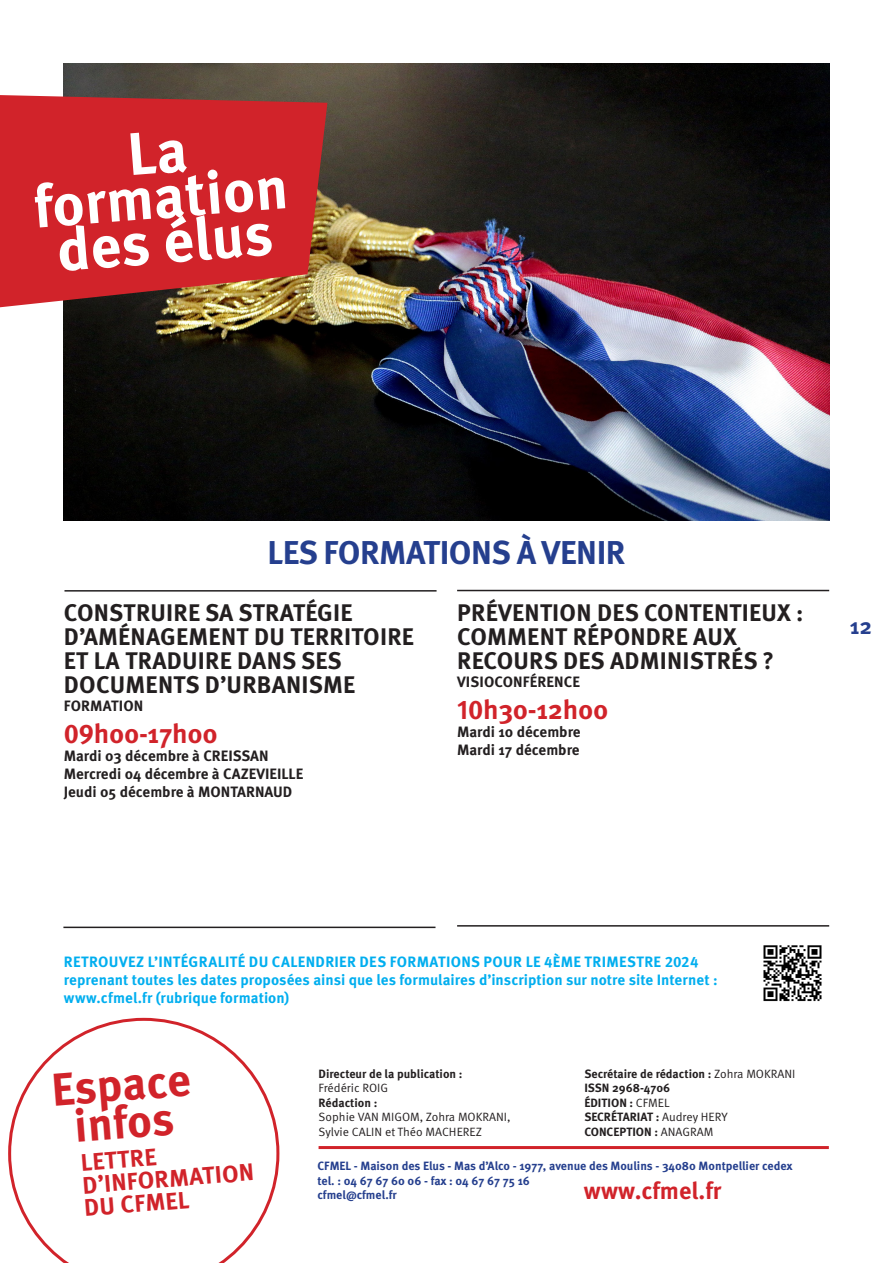
<style>
.page{position:relative;width:893px;height:1263px;background:#fff}
.page>*{position:absolute;margin:0;border:0;box-sizing:border-box;transform-origin:0 0}
.t1{font:700 60px/45px "Meta Pro";color:#fff;text-align:center}
.t2{font:700 46.05px "Meta Pro";color:#d1232a}
.t3{font:700 33px "Meta Pro";letter-spacing:-.015em;color:#253f8e}
.t4{font:700 27px "Meta Pro";letter-spacing:-.01em;color:#d1232a}
.t5{font:700 24px/24px "Meta Pro";letter-spacing:.01em;color:#231f20}
.t6{font:700 24px "Meta Pro";color:#d1232a}
.t7{font:700 22.5px "Meta Pro";color:#253f8e}
.t8{font:700 15px "Meta Pro";letter-spacing:.01em;color:#00aeef}
.t9{font:700 15px "Meta Pro";color:#231f20}
.t10{font:700 12px "Meta Pro";color:#231f20}
.t11{font:700 12px "Meta Pro";color:#253f8e}
.t12{font:12px "Meta Pro Norm";color:#231f20}
.s1{font-family:"Meta Pro Norm";font-weight:400}
</style>
<div class="page">
<img style="left:64px;top:64px;width:765px;height:457px">
<svg style="left:0;top:95px;width:327px;height:212px;background:#c72d2d"></svg>
<svg style="left:8px;top:1018px;width:271px;height:245px"></svg>
<hr style="left:319px;top:1146px;width:510px;height:3px;background:#d1232a">
<img style="left:763px;top:945px;width:59px;height:57px">
<hr style="left:457px;top:925px;width:372px;height:1px;background:#231f20">
<hr style="left:63px;top:926px;width:372px;height:2px;background:#231f20">
<hr style="left:457px;top:590px;width:372px;height:1px;background:#231f20">
<hr style="left:64px;top:590px;width:373px;height:2px;background:#231f20">
<div style="left:130px;top:132px;width:57px;height:43px;background:#d1232a"></div>
<p class="t1" style="left:31px;top:182px;width:257px;rotate:-5deg">formation des élus</p>
<p class="t3" style="left:267px;top:527px;width:360px">LES FORMATIONS À VENIR</p>
<p class="t5" style="left:64px;top:599px;width:352px">CONSTRUIRE SA STRATÉGIE<br>D’AMÉNAGEMENT DU TERRITOIRE<br>ET LA TRADUIRE DANS SES<br>DOCUMENTS D’URBANISME</p>
<p class="t9" style="left:64px;top:694px;width:81px">FORMATION</p>
<p class="t4" style="left:64px;top:712px;width:155px">09h00-17h00</p>
<p class="t9" style="left:64px;top:744px;width:206px">Mardi 03 décembre à CREISSAN</p>
<p class="t9" style="left:64px;top:762px;width:241px">Mercredi 04 décembre à CAZEVIEILLE</p>
<p class="t9" style="left:64px;top:780px;width:230px">Jeudi 05 décembre à MONTARNAUD</p>
<p class="t5" style="left:457px;top:599px;width:348px">PRÉVENTION DES CONTENTIEUX :</p>
<p class="t5" style="left:457px;top:623px;width:318px">COMMENT RÉPONDRE AUX<br>RECOURS DES ADMINISTRÉS ?</p>
<p class="t9" style="left:457px;top:670px;width:124px">VISIOCONFÉRENCE</p>
<p class="t4" style="left:457px;top:688px;width:153px">10h30-12h00</p>
<p class="t9" style="left:457px;top:720px;width:125px">Mardi 10 décembre</p>
<p class="t9" style="left:457px;top:738px;width:124px">Mardi 17 décembre</p>
<p class="t7" style="left:850px;top:608px;width:24px">12</p>
<p class="t8" style="left:64px;top:950px;width:636px">RETROUVEZ L’INTÉGRALITÉ DU CALENDRIER DES FORMATIONS POUR LE 4ÈME TRIMESTRE 2024</p>
<p class="t8" style="left:64px;top:968px;width:655px">reprenant toutes les dates proposées ainsi que les formulaires d’inscription sur notre site Internet :</p>
<p class="t8" style="left:64px;top:986px;width:227px">www.cfmel.fr (rubrique formation)</p>
<p class="t2" style="left:49px;top:1053px;width:141px;rotate:-4deg">Espace</p>
<p class="t2" style="left:72px;top:1090px;width:102px;rotate:-4deg">infos</p>
<p class="t6" style="left:80px;top:1144px;width:77px;rotate:-4deg">LETTRE</p>
<p class="t6" style="left:81px;top:1166px;width:173px;rotate:-4deg">D’INFORMATION</p>
<p class="t6" style="left:83px;top:1188px;width:107px;rotate:-4deg">DU CFMEL</p>
<p class="t10" style="left:319px;top:1064px;width:145px">Directeur de la publication :</p>
<p class="t12" style="left:319px;top:1079px;width:71px">Frédéric ROIG</p>
<p class="t10" style="left:319px;top:1093px;width:60px">Rédaction :</p>
<p class="t12" style="left:319px;top:1108px;width:194px">Sophie VAN MIGOM, Zohra MOKRANI,</p>
<p class="t12" style="left:319px;top:1122px;width:165px">Sylvie CALIN et Théo MACHEREZ</p>
<p class="t10" style="left:584px;top:1064px;width:213px">Secrétaire de rédaction : <span class="s1">Zohra MOKRANI</span></p>
<p class="t10" style="left:584px;top:1079px;width:87px">ISSN 2968-4706</p>
<p class="t10" style="left:584px;top:1093px;width:87px">ÉDITION : <span class="s1">CFMEL</span></p>
<p class="t10" style="left:584px;top:1108px;width:145px">SECRÉTARIAT : <span class="s1">Audrey HERY</span></p>
<p class="t10" style="left:584px;top:1122px;width:131px">CONCEPTION : <span class="s1">ANAGRAM</span></p>
<p class="t11" style="left:317px;top:1157px;width:477px">CFMEL - Maison des Elus - Mas d’Alco - 1977, avenue des Moulins - 34080 Montpellier cedex</p>
<p class="t11" style="left:317px;top:1171px;width:214px">tel. : 04 67 67 60 06 - fax : 04 67 67 75 16</p>
<p class="t11" style="left:317px;top:1186px;width:81px">cfmel@cfmel.fr</p>
<p class="t6" style="left:584px;top:1172px;width:139px">www.cfmel.fr</p>
</div>
